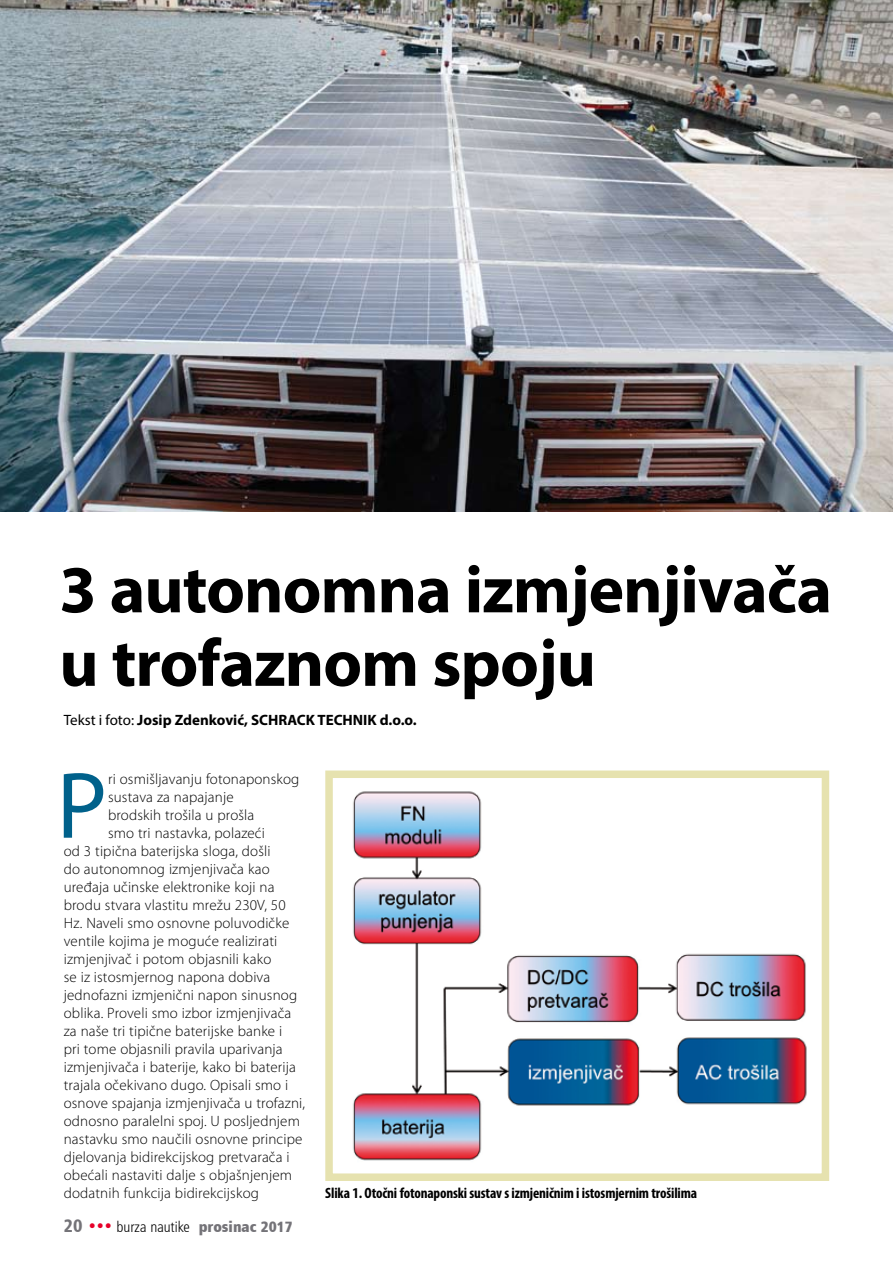
<style>
.page{position:relative;width:893px;height:1263px;background:#fff}
.page>*{position:absolute;margin:0;border:0;box-sizing:border-box;transform-origin:0 0}
.t1{font:95.1px "Myriad Pro";color:#00618b}
.t2{font:700 67.5px/73.5px "Myriad Pro";letter-spacing:-.015em;color:#000}
.t3{font:300 15px "Myriad Pro";letter-spacing:.01em;color:#000}
.t4{font:700 condensed 15px "Myriad Pro";letter-spacing:-.01em;color:#000}
.t5{font:700 15px "Myriad Pro";color:#000}
.t6{font:15px "Humanist 777 L2 Light Condensed B";color:#000}
.s1{font-weight:400}
.s2{font-family:"Humanist 777 L2 Black Condensed B";font-size:18px;color:#747378}
.s3{font-family:"Humanist 777 L2 Black Condensed B";font-size:16.5px;color:#e60029}
.s4{font-family:"Humanist 777 L2 Extra Black Cond B";color:#747378}
</style>
<div class="page">
<img style="left:353px;top:791px;width:454px;height:370px">
<div style="left:325px;top:770px;width:504px;height:411px;border:8px solid #e6e2af"></div>
<img style="left:0;top:0;width:893px;height:511px">
<h2 class="t2" style="left:59px;top:551px;width:774px">3 autonomna izmjenjivača u trofaznom spoju</h2>
<p class="t5" style="left:64px;top:710px;width:354px"><span class="s1">Tekst i foto:</span> Josip Zdenković, SCHRACK TECHNIK d.o.o.</p>
<h1 class="t1" style="left:57px;top:747px;width:52px">P</h1>
<p class="t3" style="left:108px;top:770px;width:193px">ri osmišljavanju fotonaponskog</p>
<p class="t3" style="left:108px;top:788px;width:127px">sustava za napajanje</p>
<p class="t3" style="left:108px;top:806px;width:148px">brodskih trošila u prošla</p>
<p class="t3" style="left:108px;top:824px;width:158px">smo tri nastavka, polazeći</p>
<p class="t3" style="left:64px;top:842px;width:208px">od 3 tipična baterijska sloga, došli</p>
<p class="t3" style="left:64px;top:860px;width:208px">do autonomnog izmjenjivača kao</p>
<p class="t3" style="left:64px;top:878px;width:212px">uređaja učinske elektronike koji na</p>
<p class="t3" style="left:64px;top:896px;width:223px">brodu stvara vlastitu mrežu 230V, 50</p>
<p class="t3" style="left:64px;top:914px;width:227px">Hz. Naveli smo osnovne poluvodičke</p>
<p class="t3" style="left:64px;top:932px;width:215px">ventile kojima je moguće realizirati</p>
<p class="t3" style="left:64px;top:950px;width:209px">izmjenjivač i potom objasnili kako</p>
<p class="t3" style="left:64px;top:968px;width:208px">se iz istosmjernog napona dobiva</p>
<p class="t3" style="left:64px;top:986px;width:235px">jednofazni izmjenični napon sinusnog</p>
<p class="t3" style="left:64px;top:1004px;width:229px">oblika. Proveli smo izbor izmjenjivača</p>
<p class="t3" style="left:64px;top:1022px;width:220px">za naše tri tipične baterijske banke i</p>
<p class="t3" style="left:64px;top:1040px;width:220px">pri tome objasnili pravila uparivanja</p>
<p class="t3" style="left:64px;top:1058px;width:234px">izmjenjivača i baterije, kako bi baterija</p>
<p class="t3" style="left:64px;top:1076px;width:226px">trajala očekivano dugo. Opisali smo i</p>
<p class="t3" style="left:64px;top:1094px;width:243px">osnove spajanja izmjenjivača u trofazni,</p>
<p class="t3" style="left:64px;top:1112px;width:238px">odnosno paralelni spoj. U posljednjem</p>
<p class="t3" style="left:64px;top:1130px;width:240px">nastavku smo naučili osnovne principe</p>
<p class="t3" style="left:64px;top:1148px;width:227px">djelovanja bidirekcijskog pretvarača i</p>
<p class="t3" style="left:64px;top:1166px;width:230px">obećali nastaviti dalje s objašnjenjem</p>
<p class="t3" style="left:64px;top:1184px;width:197px">dodatnih funkcija bidirekcijskog</p>
<p class="t6" style="left:64px;top:1217px;width:231px"><span class="s2">20</span> <span class="s3">•••</span> burza nautike <span class="s4">prosinac 2017</span></p>
<p class="t4" style="left:325px;top:1184px;width:373px">Slika 1. Otočni fotonaponski sustav s izmjeničnim i istosmjernim trošilima</p>
</div>
